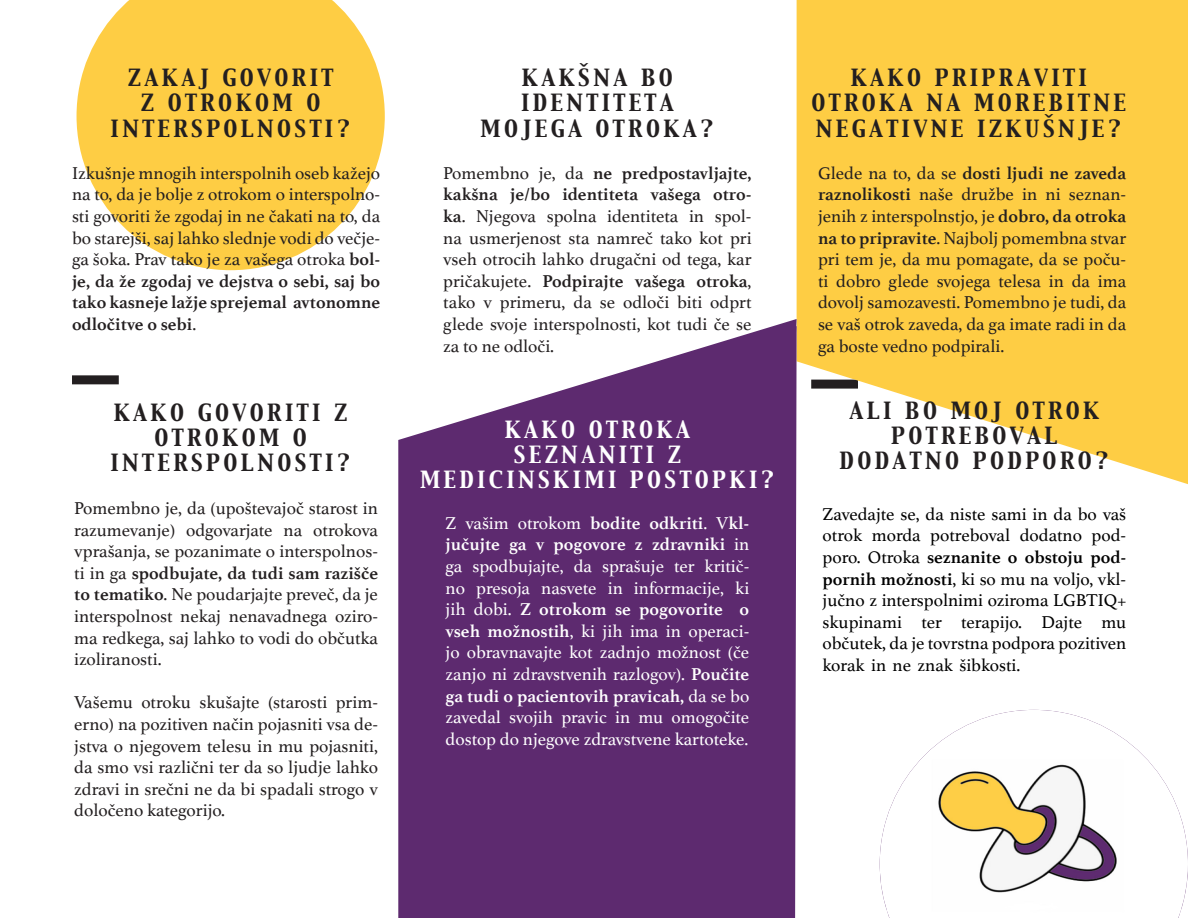
<style>
.page{position:relative;width:1188px;height:918px;background:#fff}
.page>*{position:absolute;margin:0;border:0;box-sizing:border-box;transform-origin:0 0}
.Title_Heading{font:21px/25.2px "Capitals CE Regular";letter-spacing:.16em;color:#231f20;text-align:center}
.Title_Heading-2{font:21px/25.2px "Capitals CE Regular";letter-spacing:.16em;color:#fff;text-align:center}
.Body_Text{font:18px/21.6px "Athelas";color:#231f20;text-align:justify}
.Body_Text-2{font:18px/21.6px "Athelas";color:#fff;text-align:justify}
.Body_Text-3{font:18px/21.6px "Athelas";color:#000;text-align:justify}
.s1{font-weight:700}
.s2{font-family:"Canela";color:#fff}
</style>
<div class="page">
<div style="left:72px;top:375px;width:47px;height:9px;background:#231f20"></div>
<svg style="left:797px;top:0;width:391px;height:484px;background:#fdd25b"></svg>
<svg style="left:77px;top:0;width:308px;height:270px;fill:#fecd44"></svg>
<svg style="left:398px;top:326px;width:399px;height:592px;background:#6c3e7c"></svg>
<img style="left:880px;top:710px;width:308px;height:208px">
<p class="Title_Heading" style="left:128px;top:67px;width:207px">ZAKAJ GOVORIT</p>
<p class="Title_Heading" style="left:141px;top:92px;width:181px">Z OTROKOM O</p>
<p class="Title_Heading" style="left:111px;top:117px;width:242px">INTERSPOLNOSTI?</p>
<p class="Body_Text" style="left:72px;top:162px;width:310px">Izkušnje mnogih interspolnih oseb kažejo na to, da je bolje z otrokom o interspolno&shy;sti govoriti že zgodaj in ne čakati na to, da bo starejši, saj lahko slednje vodi do večje&shy;ga šoka. Prav tako je za vašega otroka <span class="s1">bol&shy;je, da že zgodaj ve dejstva o sebi, saj bo tako kasneje lažje sprejemal avtonomne odločitve o sebi</span>.</p>
<p class="Title_Heading" style="left:114px;top:401px;width:235px">KAKO GOVORITI Z<br>OTROKOM O</p>
<p class="Title_Heading" style="left:110px;top:451px;width:242px">INTERSPOLNOSTI?</p>
<p class="Body_Text" style="left:74px;top:497px;width:305px">Pomembno je, da (upoštevajoč starost in razumevanje) odgovarjate na otrokova vprašanja, se pozanimate o interspolnos&shy;ti in ga <span class="s1">spodbujate, da tudi sam razišče to tematiko</span>. Ne poudarjajte preveč, da je interspolnost nekaj nenavadnega oziro&shy;ma redkega, saj lahko to vodi do občutka izoliranosti.</p>
<p class="Body_Text" style="left:74px;top:691px;width:305px">Vašemu otroku skušajte (starosti prim&shy;erno) na pozitiven način pojasniti vsa de&shy;jstva o njegovem telesu in mu pojasniti, da smo vsi različni ter da so ljudje lahko zdravi in srečni ne da bi spadali strogo v določeno kategorijo.</p>
<p class="Title_Heading" style="left:521px;top:67px;width:154px;text-align:left">KAKŠNA BO<br>IDENTITETA</p>
<p class="Title_Heading" style="left:481px;top:117px;width:235px">MOJEGA OTROKA?</p>
<p class="Body_Text" style="left:443px;top:162px;width:310px">Pomembno je, da <span class="s1">ne predpostavljajte, kakšna je/bo identiteta vašega otro&shy;ka</span>. Njegova spolna identiteta in spol&shy;na usmerjenost sta namreč tako kot pri vseh otrocih lahko drugačni od tega, kar pričakujete. <span class="s1">Podpirajte vašega otroka</span>, tako v primeru, da se odloči biti odprt glede svoje interspolnosti, kot tudi če se za to ne odloči.</p>
<p class="Title_Heading-2" style="left:505px;top:418px;width:187px">KAKO OTROKA</p>
<p class="Title_Heading-2" style="left:420px;top:443px;width:356px">SEZNANITI Z<br>MEDICINSKIMI POSTOPKI?</p>
<p class="Body_Text-2" style="left:446px;top:512px;width:305px">Z vašim otrokom <span class="s1">bodite odkriti</span>. V<span class="s1">kl&shy;jučujte ga v pogovore z zdravniki</span> in ga spodbujajte, da sprašuje ter kritič&shy;no presoja nasvete in informacije, ki jih dobi. <span class="s1">Z otrokom se pogovorite o vseh možnostih</span>, ki jih ima in operaci&shy;jo obravnavajte kot zadnjo možnost (če zanjo ni zdravstvenih razlogov). <span class="s1">Poučite ga tudi o pacientovih pravicah,</span> da se bo zavedal svojih pravic in mu omogočite dostop do njegove zdravstvene kartoteke.</p>
<p class="Title_Heading" style="left:811px;top:67px;width:316px">KAKO PRIPRAVITI<br>OTROKA NA MOREBITNE<br>NEGATIVNE IZKUŠNJE?</p>
<p class="Body_Text" style="left:818px;top:162px;width:310px">Glede na to, da se <span class="s1">dosti ljudi ne zaveda raznolikosti</span> naše družbe in ni seznan&shy;jenih z interspolnstjo, je <span class="s1">dobro, da otroka na to pripravite</span>. Najbolj pomembna stvar pri tem je, da mu pomagate, da se poču&shy;ti dobro glede svojega telesa in da ima dovolj samozavesti. Pomembno je tudi, da se vaš otrok zaveda, da ga imate radi in da ga boste vedno podpirali.</p>
<p class="Title_Heading" style="left:849px;top:399px;width:252px">ALI BO MOJ OTROK<br>POTREBOVAL</p>
<p class="Title_Heading" style="left:840px;top:449px;width:271px">DODATNO PODPORO?</p>
<p class="Body_Text-3" style="left:823px;top:503px;width:305px">Zavedajte se, da niste sami in da bo vaš otrok morda potreboval dodatno pod&shy;poro. Otroka <span class="s1">seznanite o obstoju pod&shy;pornih možnosti</span>, ki so mu na voljo, vkl&shy;jučno z interspolnimi oziroma LGBTIQ+ skupinami ter terapijo. Dajte mu občutek, da je tovrstna podpora pozitiven korak in ne znak šibkosti. <span class="s2">ravstvenih ra-</span></p>
</div>
